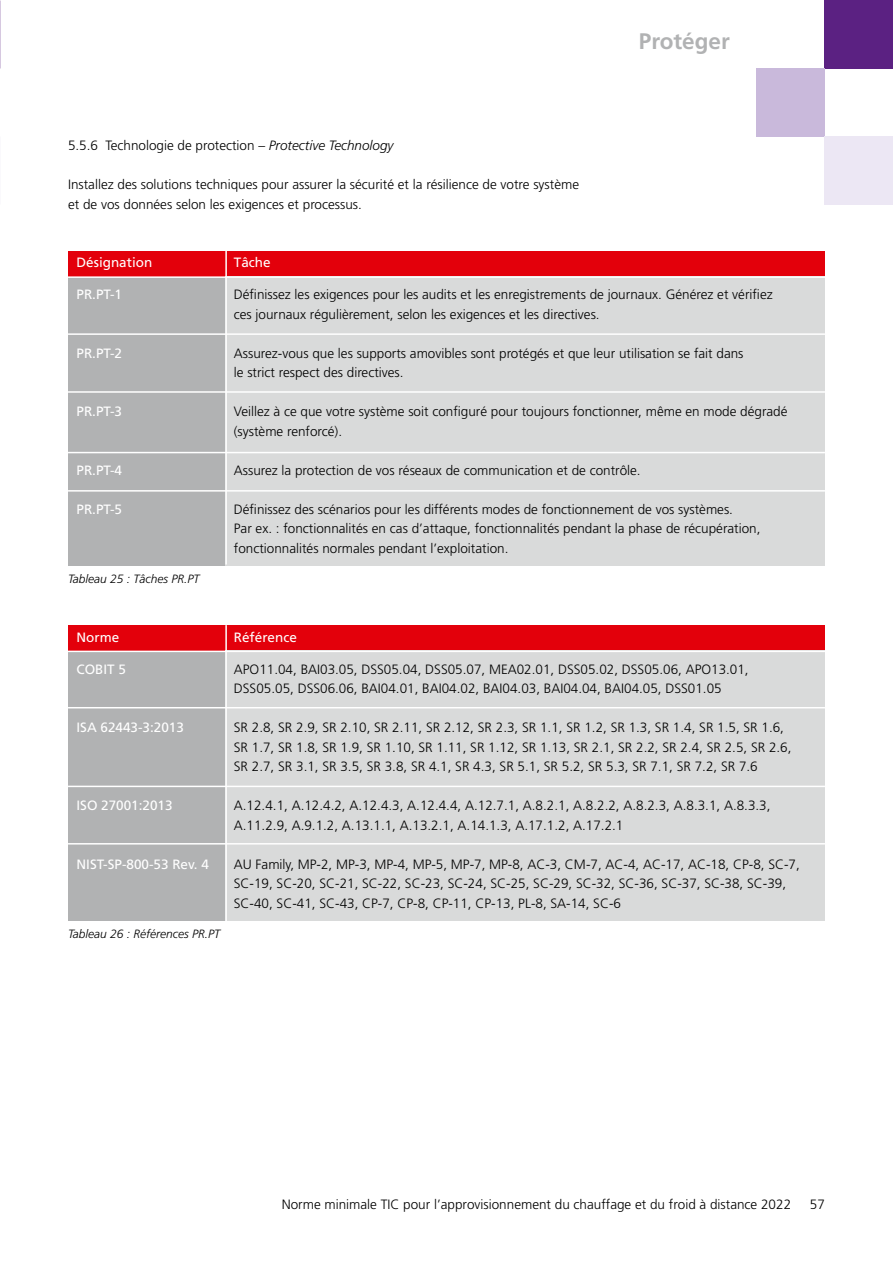
<style>
.page{position:relative;width:893px;height:1263px;background:#fff}
.page>*{position:absolute;margin:0;border:0;box-sizing:border-box;transform-origin:0 0}
.t1{font:700 22.5px "Frutiger";color:#b1b2b3}
.t2{font:300 13.5px/19.5px "Frutiger";color:#000}
.t3{font:13.5px "Frutiger";color:#fff}
.t4{font:italic 300 12px "Frutiger";color:#000}
.s1{font-style:italic}
</style>
<div class="page">
<div style="left:68px;top:276px;width:157px;height:290px;background:#b1b2b3"></div>
<div style="left:68px;top:251px;width:757px;height:25px;background:#e3000b"></div>
<div style="left:225px;top:276px;width:600px;height:290px;background:#d9dada"></div>
<hr style="left:68px;top:333px;width:757px;height:2px;background:#fff">
<hr style="left:68px;top:391px;width:757px;height:2px;background:#fff">
<hr style="left:68px;top:490px;width:757px;height:2px;background:#fff">
<hr style="left:225px;top:251px;width:2px;height:313px;background:#fff">
<hr style="left:68px;top:276px;width:757px;height:2px;background:#fff">
<div style="left:68px;top:651px;width:157px;height:270px;background:#b1b2b3"></div>
<div style="left:68px;top:625px;width:757px;height:26px;background:#e3000b"></div>
<div style="left:225px;top:651px;width:600px;height:270px;background:#d9dada"></div>
<hr style="left:68px;top:707px;width:757px;height:1px;background:#fff">
<hr style="left:68px;top:786px;width:757px;height:1px;background:#fff">
<hr style="left:68px;top:843px;width:757px;height:1px;background:#fff">
<hr style="left:225px;top:625px;width:2px;height:302px;background:#fff">
<hr style="left:68px;top:651px;width:757px;height:1px;background:#fff">
<div style="left:825px;top:0;width:68px;height:68px;background:#5b2182"></div>
<div style="left:757px;top:68px;width:68px;height:68px;background:#c9b9db"></div>
<div style="left:825px;top:136px;width:68px;height:68px;background:#ece7f4"></div>
<hr style="left:68px;top:452px;width:757px;height:1px;background:#fff">
<p class="t2" style="left:68px;top:136px;width:327px">5.5.6 Technologie de protection – <span class="s1">Protective Technology</span></p>
<p class="t2" style="left:68px;top:175px;width:513px">Installez des solutions techniques pour assurer la sécurité et la résilience de votre système et de vos données selon les exigences et processus.</p>
<h1 class="t1" style="left:639px;top:28px;width:92px">Protéger</h1>
<p class="t3" style="left:77px;top:255px;width:77px">Désignation</p>
<p class="t3" style="left:234px;top:255px;width:38px">Tâche</p>
<p class="t3" style="left:77px;top:287px;width:47px">PR.PT-1</p>
<p class="t2" style="left:234px;top:285px;width:540px">Définissez les exigences pour les audits et les enregistrements de journaux. Générez et vérifiez ces journaux régulièrement, selon les exigences et les directives.</p>
<p class="t2" style="left:234px;top:344px;width:511px">Assurez-vous que les supports amovibles sont protégés et que leur utilisation se fait dans le strict respect des directives.</p>
<p class="t2" style="left:234px;top:402px;width:555px">Veillez à ce que votre système soit configuré pour toujours fonctionner, même en mode dégradé (système renforcé).</p>
<p class="t2" style="left:234px;top:461px;width:408px">Assurez la protection de vos réseaux de communication et de contrôle.</p>
<p class="t2" style="left:234px;top:500px;width:528px">Définissez des scénarios pour les différents modes de fonctionnement de vos systèmes.<br>Par ex. : fonctionnalités en cas d’attaque, fonctionnalités pendant la phase de récupération, fonctionnalités normales pendant l’exploitation.</p>
<p class="t3" style="left:77px;top:345px;width:47px">PR.PT-2</p>
<p class="t3" style="left:77px;top:404px;width:47px">PR.PT-3</p>
<p class="t3" style="left:77px;top:462px;width:47px">PR.PT-4</p>
<p class="t3" style="left:77px;top:501px;width:47px">PR.PT-5</p>
<p class="t4" style="left:68px;top:572px;width:133px">Tableau 25 : Tâches PR.PT</p>
<p class="t3" style="left:77px;top:629px;width:44px">Norme</p>
<p class="t3" style="left:234px;top:629px;width:65px">Référence</p>
<p class="t3" style="left:77px;top:661px;width:51px">COBIT 5</p>
<p class="t2" style="left:234px;top:659px;width:516px">APO11.04, BAI03.05, DSS05.04, DSS05.07, MEA02.01, DSS05.02, DSS05.06, APO13.01,<br>DSS05.05, DSS06.06, BAI04.01, BAI04.02, BAI04.03, BAI04.04, BAI04.05, DSS01.05</p>
<p class="t2" style="left:234px;top:718px;width:559px">SR 2.8, SR 2.9, SR 2.10, SR 2.11, SR 2.12, SR 2.3, SR 1.1, SR 1.2, SR 1.3, SR 1.4, SR 1.5, SR 1.6,<br>SR 1.7, SR 1.8, SR 1.9, SR 1.10, SR 1.11, SR 1.12, SR 1.13, SR 2.1, SR 2.2, SR 2.4, SR 2.5, SR 2.6,<br>SR 2.7, SR 3.1, SR 3.5, SR 3.8, SR 4.1, SR 4.3, SR 5.1, SR 5.2, SR 5.3, SR 7.1, SR 7.2, SR 7.6</p>
<p class="t2" style="left:234px;top:796px;width:538px">A.12.4.1, A.12.4.2, A.12.4.3, A.12.4.4, A.12.7.1, A.8.2.1, A.8.2.2, A.8.2.3, A.8.3.1, A.8.3.3,<br>A.11.2.9, A.9.1.2, A.13.1.1, A.13.2.1, A.14.1.3, A.17.1.2, A.17.2.1</p>
<p class="t2" style="left:234px;top:854px;width:567px">AU Family, MP-2, MP-3, MP-4, MP-5, MP-7, MP-8, AC-3, CM-7, AC-4, AC-17, AC-18, CP-8, SC-7,<br>SC-19, SC-20, SC-21, SC-22, SC-23, SC-24, SC-25, SC-29, SC-32, SC-36, SC-37, SC-38, SC-39,<br>SC-40, SC-41, SC-43, CP-7, CP-8, CP-11, CP-13, PL-8, SA-14, SC-6</p>
<p class="t3" style="left:77px;top:719px;width:109px">ISA 62443-3:2013</p>
<p class="t3" style="left:77px;top:797px;width:98px">ISO 27001:2013</p>
<p class="t3" style="left:77px;top:856px;width:134px">NIST-SP-800-53 Rev. 4</p>
<p class="t4" style="left:68px;top:927px;width:154px">Tableau 26 : Références PR.PT</p>
<p class="t2" style="left:282px;top:1195px;width:511px">Norme minimale TIC pour l’approvisionnement du chauffage et du froid à distance 2022</p>
<p class="t2" style="left:810px;top:1195px;width:17px">57</p>
</div>
